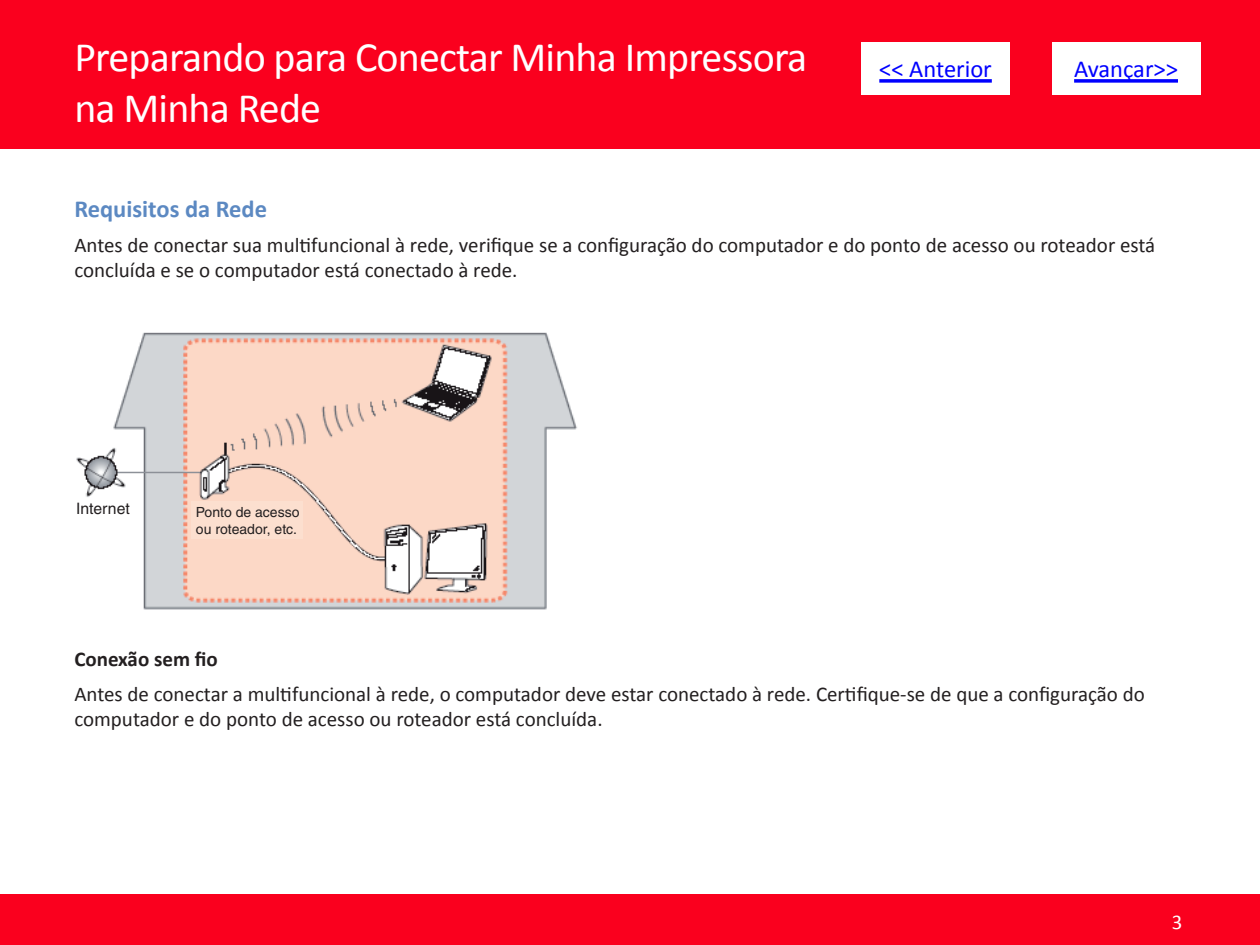
<style>
.page{position:relative;width:1260px;height:945px;background:#fff}
.page>*{position:absolute;margin:0;border:0;box-sizing:border-box;transform-origin:0 0}
.TITULO{font:42px/50.4px "Calibri";letter-spacing:-.02em;color:#fff}
.t1{font:24.5px "Calibri";color:#00f}
.SUBTITULO{font:700 24.5px "Calibri";color:#5c89c2}
.TEXTO{font:21px/25.2px "Calibri";color:#231f20}
.TEXTO_BOLD{font:700 21px "Calibri";color:#231f20}
.t2{font:21px "Calibri";color:#fff}
.TEXTO-2{font:15.75px "Helvetica";color:#231f20}
.TEXTO-3{font:14px/16.8px "Helvetica";color:#231f20}
</style>
<div class="page">
<div style="left:0;top:0;width:1260px;height:149px;background:#fa001e"></div>
<div style="left:0;top:894px;width:1260px;height:51px;background:#fa001e"></div>
<img style="left:76px;top:332px;width:501px;height:278px">
<div style="left:74px;top:499px;width:57px;height:18px;background:#fff"></div>
<div style="left:191px;top:501px;width:112px;height:38px;background:#fcdfcf"></div>
<div style="left:861px;top:42px;width:149px;height:52px;background:#fff"></div>
<svg style="left:879px;top:79px;width:113px;height:4px"></svg>
<div style="left:1052px;top:42px;width:148px;height:52px;background:#fff"></div>
<svg style="left:1074px;top:79px;width:104px;height:4px"></svg>
<h1 class="TITULO" style="left:74px;top:32px;width:734px">Preparando para Conectar Minha Impressora na Minha Rede</h1>
<p class="t1" style="left:879px;top:54px;width:114px">&lt;&lt; Anterior</p>
<p class="t1" style="left:1074px;top:54px;width:105px">Avançar&gt;&gt;</p>
<h1 class="SUBTITULO" style="left:74px;top:193px;width:194px">Requisitos da Rede</h1>
<h1 class="TEXTO" style="left:74px;top:232px;width:1082px">Antes de conectar sua multifuncional à rede, verifique se a configuração do computador e do ponto de acesso ou roteador está concluída e se o computador está conectado à rede.</h1>
<h1 class="TEXTO-2" style="left:76px;top:499px;width:55px">Internet</h1>
<h1 class="TEXTO-3" style="left:196px;top:504px;width:105px">Ponto de acesso ou roteador, etc.</h1>
<h1 class="TEXTO_BOLD" style="left:74px;top:645px;width:145px">Conexão sem fio</h1>
<h1 class="TEXTO" style="left:74px;top:681px;width:1072px">Antes de conectar a multifuncional à rede, o computador deve estar conectado à rede. Certifique-se de que a configuração do computador e do ponto de acesso ou roteador está concluída.</h1>
<p class="t2" style="left:1172px;top:909px;width:12px">3</p>
</div>
